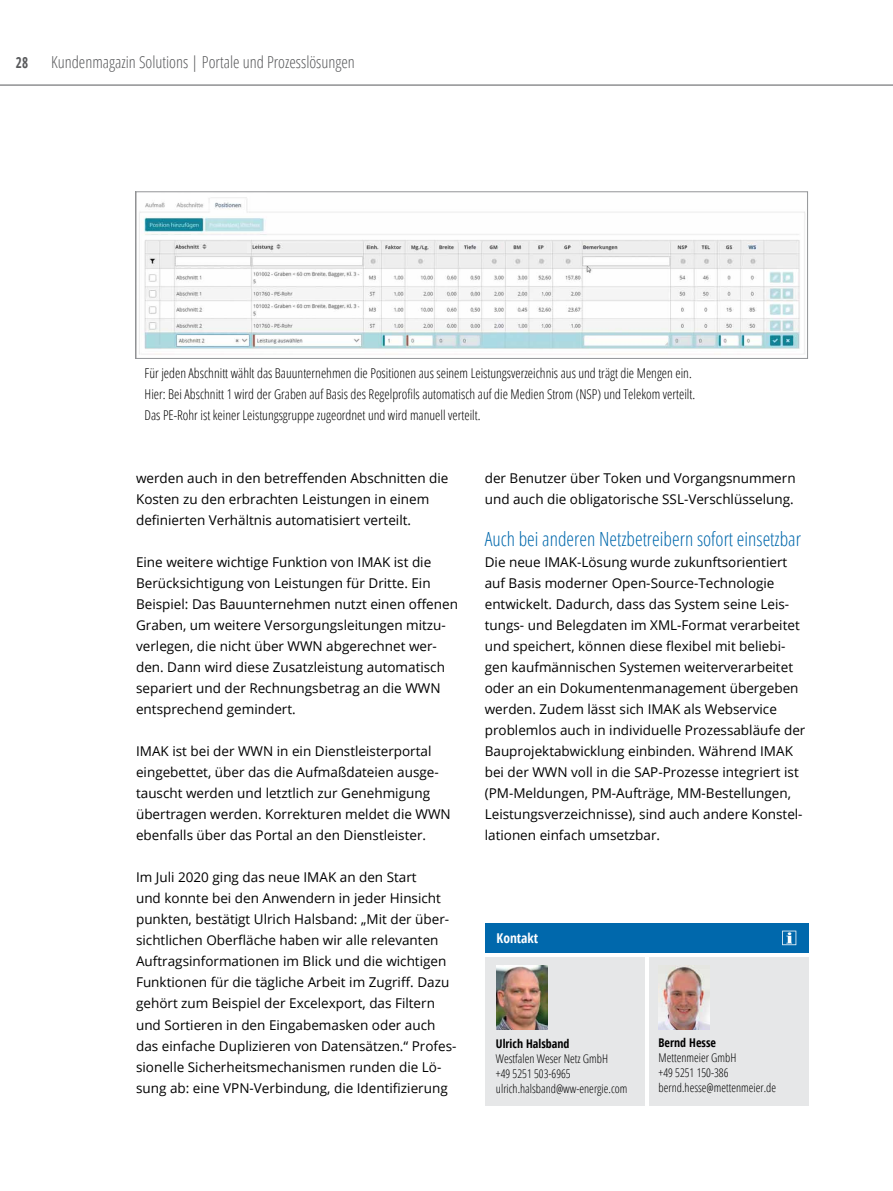
<style>
.page{position:relative;width:893px;height:1191px;background:#fff}
.page>*{position:absolute;margin:0;border:0;box-sizing:border-box;transform-origin:0 0}
.t1{font:300 condensed 19.5px "Open Sans";color:#0068ac}
.t2{font:300 condensed 16.5px "Open Sans";color:#58595b}
.t3{font:700 condensed 15px "Open Sans";color:#58595b;scale:.87 1}
.t4{font:13.5px/21px "Open Sans";color:#000}
.t5{font:300 condensed 13.5px/21px "Open Sans";color:#000}
.t6{font:700 condensed 13.5px "Open Sans";color:#fff}
.t7{font:300 condensed 12px/15px "Open Sans";color:#000}
.t8{font:700 condensed 12px "Open Sans";color:#000}
</style>
<div class="page">
<hr style="left:0;top:85px;width:893px;height:1px;background:#58595b">
<div style="left:649px;top:957px;width:159px;height:149px;background:#e6e7e8"></div>
<div style="left:485px;top:957px;width:160px;height:149px;background:#e6e7e8"></div>
<img style="left:658px;top:965px;width:52px;height:64px">
<img style="left:496px;top:965px;width:51px;height:64px">
<div style="left:485px;top:923px;width:323px;height:29px;background:#0068ac"></div>
<svg style="left:782px;top:930px;width:14px;height:15px"></svg>
<img style="left:139px;top:197px;width:666px;height:158px">
<div style="left:135px;top:191px;width:673px;height:168px;border:1px solid #939598"></div>
<p class="t3" style="left:16px;top:52px;width:15px">28</p>
<p class="t2" style="left:51px;top:51px;width:305px">Kundenmagazin Solutions | Portale und Prozesslösungen</p>
<p class="t5" style="left:145px;top:362px;width:552px">Für jeden Abschnitt wählt das Bauunternehmen die Positionen aus seinem Leistungsverzeichnis aus und trägt die Mengen ein.<br>Hier: Bei Abschnitt 1 wird der Graben auf Basis des Regelprofils automatisch auf die Medien Strom (NSP) und Telekom verteilt.<br>Das PE-Rohr ist keiner Leistungsgruppe zugeordnet und wird manuell verteilt.</p>
<p class="t4" style="left:136px;top:467px;width:314px">werden auch in den betreffenden Abschnitten die<br>Kosten zu den erbrachten Leistungen in einem definierten Verhältnis automatisiert verteilt.</p>
<p class="t4" style="left:136px;top:551px;width:323px">Eine weitere wichtige Funktion von IMAK ist die Berücksichtigung von Leistungen für Dritte. Ein Beispiel: Das Bauunternehmen nutzt einen offenen Graben, um weitere Versorgungsleitungen mitzu&shy;verlegen, die nicht über WWN abgerechnet wer&shy;den. Dann wird diese Zusatzleistung automatisch separiert und der Rechnungsbetrag an die WWN entsprechend gemindert.</p>
<p class="t4" style="left:136px;top:740px;width:316px">IMAK ist bei der WWN in ein Dienstleisterportal eingebettet, über das die Aufmaßdateien ausge&shy;tauscht werden und letztlich zur Genehmigung übertragen werden. Korrekturen meldet die WWN ebenfalls über das Portal an den Dienstleister.</p>
<p class="t4" style="left:136px;top:866px;width:322px">Im Juli 2020 ging das neue IMAK an den Start<br>und konnte bei den Anwendern in jeder Hinsicht punkten, bestätigt Ulrich Halsband: „Mit der über&shy;sichtlichen Oberfläche haben wir alle relevanten Auftragsinformationen im Blick und die wichtigen Funktionen für die tägliche Arbeit im Zugriff. Dazu gehört zum Beispiel der Excelexport, das Filtern und Sortieren in den Eingabemasken oder auch das einfache Duplizieren von Datensätzen.“ Profes&shy;sionelle Sicherheitsmechanismen runden die Lö&shy;sung ab: eine VPN-Verbindung, die Identifizierung</p>
<p class="t4" style="left:485px;top:467px;width:312px">der Benutzer über Token und Vorgangsnummern und auch die obligatorische SSL-Verschlüsselung.</p>
<h1 class="t1" style="left:485px;top:526px;width:318px">Auch bei anderen Netzbetreibern sofort einsetzbar</h1>
<p class="t4" style="left:485px;top:551px;width:322px">Die neue IMAK-Lösung wurde zukunftsorientiert auf Basis moderner Open-Source-Technologie entwickelt. Dadurch, dass das System seine Leis&shy;tungs- und Belegdaten im XML-Format verarbeitet und speichert, können diese flexibel mit beliebi&shy;gen kaufmännischen Systemen weiterverarbeitet oder an ein Dokumentenmanagement übergeben werden. Zudem lässt sich IMAK als Webservice problemlos auch in individuelle Prozessabläufe der Bauprojektabwicklung einbinden. Während IMAK bei der WWN voll in die SAP-Prozesse integriert ist (PM-Meldungen, PM-Aufträge, MM-Bestellungen, Leistungsverzeichnisse), sind auch andere Konstel&shy;lationen einfach umsetzbar.</p>
<p class="t6" style="left:496px;top:928px;width:43px">Kontakt</p>
<p class="t8" style="left:496px;top:1035px;width:75px">Ulrich Halsband</p>
<p class="t7" style="left:496px;top:1051px;width:133px">Westfalen Weser Netz GmbH<br>+49 5251 503-6965 ulrich.halsband@ww-energie.com</p>
<p class="t8" style="left:658px;top:1034px;width:59px">Bernd Hesse</p>
<p class="t7" style="left:658px;top:1050px;width:119px">Mettenmeier GmbH<br>+49 5251 150-386 bernd.hesse@mettenmeier.de</p>
</div>
